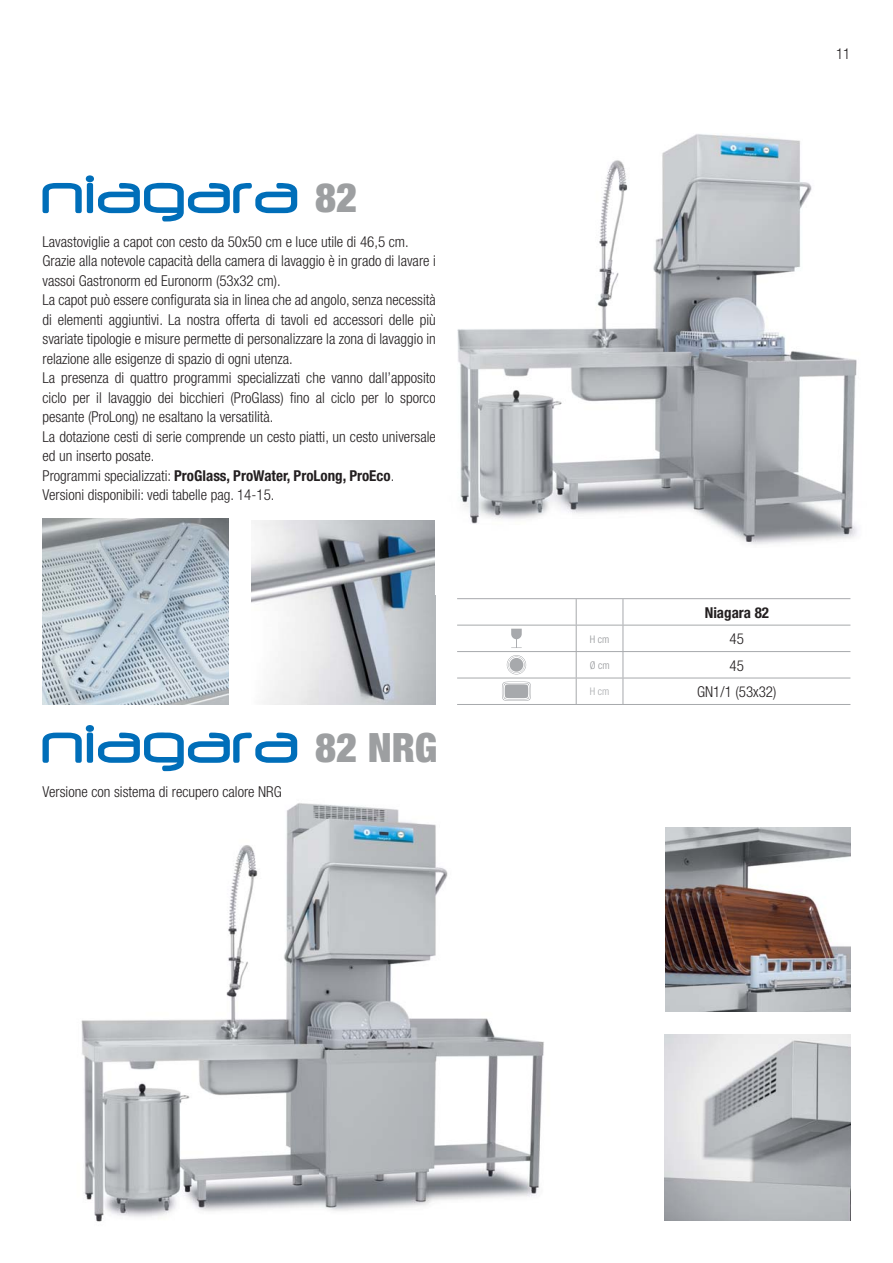
<style>
.page{position:relative;width:893px;height:1263px;background:#fff}
.page>*{position:absolute;margin:0;border:0;box-sizing:border-box;transform-origin:0 0}
.t1{font:900 condensed 40.5px "Helvetica Neue";color:#9d9fa1}
.t2{font:300 condensed 15px/19.5px "Helvetica Neue";color:#231f20}
.t3{font:700 condensed 15px "Helvetica Neue";color:#231f20}
.t4{font:300 condensed 10.5px "Helvetica Neue";color:#939598}
.t5{font:300 condensed 10.5px "Helvetica Neue";color:#a7a9ac}
.s1{font-weight:700}
</style>
<div class="page">
<img style="left:81px;top:803px;width:629px;height:419px">
<img style="left:251px;top:520px;width:185px;height:185px">
<svg style="left:43px;top:175px;width:254px;height:46px"></svg>
<img style="left:666px;top:827px;width:184px;height:185px">
<img style="left:43px;top:519px;width:186px;height:186px">
<img style="left:457px;top:134px;width:401px;height:411px">
<hr style="left:623px;top:678px;width:227px;height:1px;background:#a7a9ac">
<hr style="left:623px;top:704px;width:227px;height:1px;background:#a7a9ac">
<hr style="left:623px;top:651px;width:227px;height:1px;background:#a7a9ac">
<hr style="left:623px;top:625px;width:227px;height:1px;background:#a7a9ac">
<hr style="left:457px;top:598px;width:166px;height:1px;background:#a7a9ac">
<hr style="left:623px;top:598px;width:227px;height:1px;background:#a7a9ac">
<svg style="left:623px;top:599px;width:1px;height:105px"></svg>
<hr style="left:457px;top:625px;width:166px;height:1px;background:#a7a9ac">
<hr style="left:457px;top:651px;width:166px;height:1px;background:#a7a9ac">
<hr style="left:457px;top:678px;width:166px;height:1px;background:#a7a9ac">
<svg style="left:576px;top:599px;width:1px;height:105px"></svg>
<hr style="left:457px;top:704px;width:166px;height:1px;background:#a7a9ac">
<svg style="left:511px;top:629px;width:11px;height:19px"></svg>
<svg style="left:507px;top:655px;width:19px;height:19px"></svg>
<svg style="left:508px;top:656px;width:17px;height:17px"></svg>
<div style="left:508px;top:656px;width:17px;height:18px;border:1px solid #fff;border-radius:50%"></div>
<div style="left:509px;top:657px;width:15px;height:15px;border:1px solid #fff;border-radius:50%"></div>
<svg style="left:502px;top:681px;width:29px;height:20px"></svg>
<img style="left:664px;top:1034px;width:186px;height:186px">
<svg style="left:43px;top:725px;width:254px;height:46px"></svg>
<h1 class="t1" style="left:315px;top:183px;width:44px">82</h1>
<p class="t2" style="left:43px;top:233px;width:395px">Lavastoviglie a capot con cesto da 50x50 cm e luce utile di 46,5 cm.<br>Grazie alla notevole capacità della camera di lavaggio è in grado di lavare i vassoi Gastronorm ed Euronorm (53x32 cm).<br>La capot può essere configurata sia in linea che ad angolo, senza necessità di elementi aggiuntivi. La nostra offerta di tavoli ed accessori delle più svariate tipologie e misure permette di personalizzare la zona di lavaggio in relazione alle esigenze di spazio di ogni utenza.<br>La presenza di quattro programmi specializzati che vanno dall’apposito ciclo per il lavaggio dei bicchieri (ProGlass) fino al ciclo per lo sporco pesante (ProLong) ne esaltano la versatilità.<br>La dotazione cesti di serie comprende un cesto piatti, un cesto universale ed un inserto posate.<br>Programmi specializzati: <span class="s1">ProGlass, ProWater, ProLong, ProEco</span>.<br>Versioni disponibili: vedi tabelle pag. 14-15.</p>
<p class="t2" style="left:43px;top:783px;width:241px">Versione con sistema di recupero calore NRG</p>
<h1 class="t1" style="left:315px;top:733px;width:124px">82 NRG</h1>
<p class="t2" style="left:836px;top:45px;width:16px">11</p>
<p class="t3" style="left:705px;top:607px;width:66px">Niagara 82</p>
<p class="t4" style="left:590px;top:635px;width:21px">H cm</p>
<p class="t2" style="left:730px;top:630px;width:16px">45</p>
<p class="t4" style="left:590px;top:661px;width:21px">Ø cm</p>
<p class="t2" style="left:730px;top:657px;width:16px">45</p>
<p class="t5" style="left:590px;top:688px;width:21px">H cm</p>
<p class="t2" style="left:697px;top:683px;width:81px">GN1/1 (53x32)</p>
</div>
